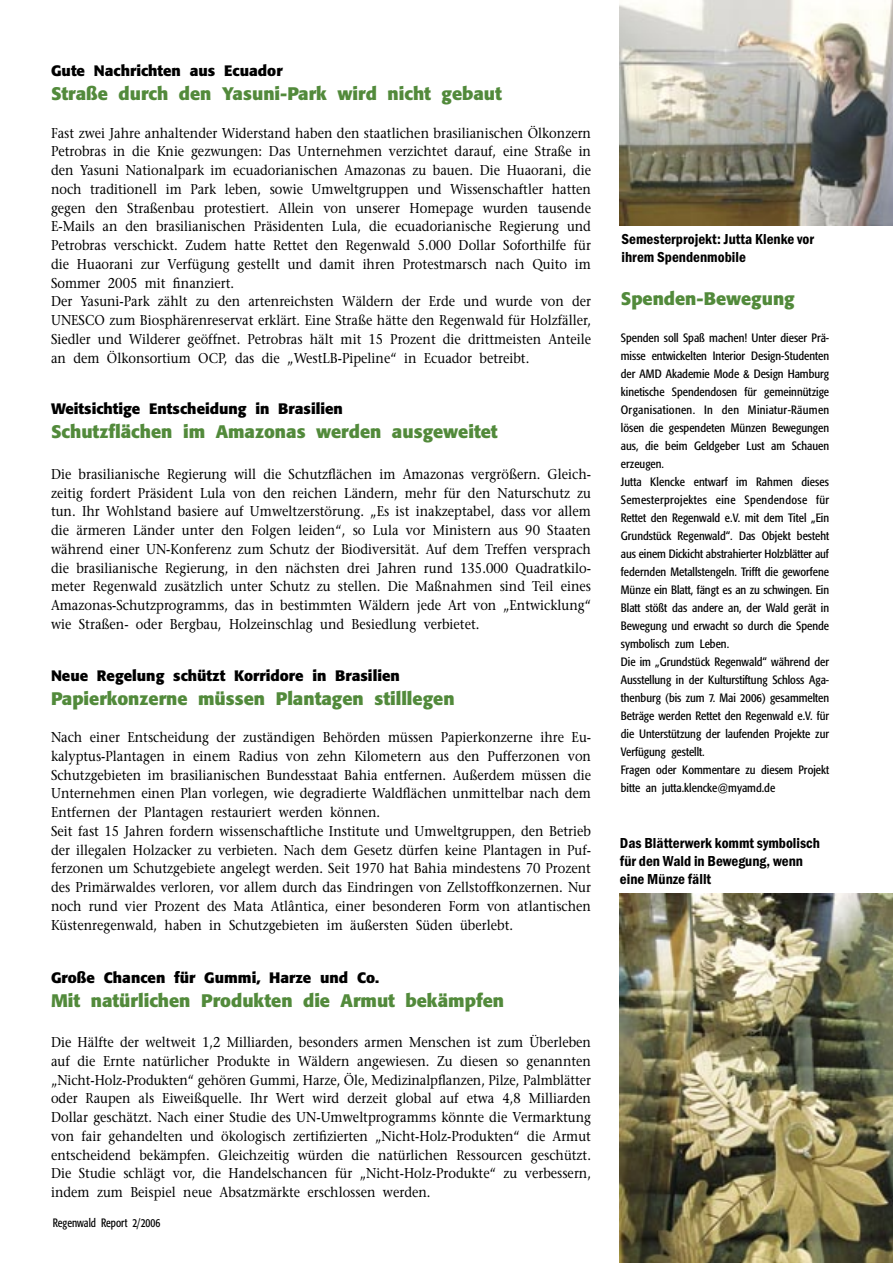
<style>
.page{position:relative;width:893px;height:1263px;background:#fff}
.page>*{position:absolute;margin:0;border:0;box-sizing:border-box;transform-origin:0 0}
.Newshead{font:700 18px "Formata";color:#528a3b}
.Newshaedsubline{font:700 18px "Formata";color:#528a3b}
.Newshaedsubline-2{font:700 15px "Formata";color:#000}
.Bildunter{font:600 condensed 15px/18px "Franklin Itc T";color:#000}
.Fließtext{font:14.25px/18.8px "Stone Serif";color:#000;text-align:justify;scale:.9 1}
.Kastentext{font:condensed 12px/18px "Formata";color:#000;text-align:justify}
.Kastentext-2{font:condensed 12px "Formata";color:#000;scale:.9 1}
</style>
<div class="page">
<img style="left:620px;top:0;width:273px;height:225px">
<img style="left:620px;top:894px;width:273px;height:369px">
<p class="Newshaedsubline-2" style="left:51px;top:61px;width:233px">Gute Nachrichten aus Ecuador</p>
<p class="Newshead" style="left:51px;top:82px;width:452px">Straße durch den Yasuni-Park wird nicht gebaut</p>
<p class="Fließtext" style="left:51px;top:123px;width:602px">Fast zwei Jahre anhaltender Widerstand haben den staatlichen brasilianischen Ölkonzern Petrobras in die Knie gezwungen: Das Unternehmen verzichtet darauf, eine Straße in den Yasuni Nationalpark im ecuadorianischen Amazonas zu bauen. Die Huaorani, die noch traditionell im Park leben, sowie Umweltgruppen und Wissenschaftler hatten gegen den Straßenbau protestiert. Allein von unserer Homepage wurden tausende E-Mails an den brasilianischen Präsidenten Lula, die ecuadorianische Regierung und Petrobras verschickt. Zudem hatte Rettet den Regenwald 5.000 Dollar Soforthilfe für die Huaorani zur Verfügung gestellt und damit ihren Protestmarsch nach Quito im Sommer 2005 mit finanziert.</p>
<p class="Fließtext" style="left:51px;top:292px;width:602px">Der Yasuni-Park zählt zu den artenreichsten Wäldern der Erde und wurde von der UNESCO zum Biosphärenreservat erklärt. Eine Straße hätte den Regenwald für Holzfäller, Siedler und Wilderer geöffnet. Petrobras hält mit 15 Prozent die drittmeisten Anteile an dem Ölkonsortium OCP, das die „WestLB-Pipeline“ in Ecuador betreibt.</p>
<p class="Newshaedsubline-2" style="left:51px;top:400px;width:293px">Weitsichtige Entscheidung in Brasilien</p>
<p class="Newshaedsubline" style="left:51px;top:421px;width:448px">Schutzflächen im Amazonas werden ausgeweitet</p>
<p class="Fließtext" style="left:51px;top:464px;width:602px">Die brasilianische Regierung will die Schutzflächen im Amazonas vergrößern. Gleich&shy;zeitig fordert Präsident Lula von den reichen Ländern, mehr für den Naturschutz zu tun. Ihr Wohlstand basiere auf Umweltzerstörung. „Es ist inakzeptabel, dass vor allem die ärmeren Länder unter den Folgen leiden“, so Lula vor Ministern aus 90 Staaten während einer UN-Konferenz zum Schutz der Biodiversität. Auf dem Treffen versprach die brasilianische Regierung, in den nächsten drei Jahren rund 135.000 Quadratkilo&shy;meter Regenwald zusätzlich unter Schutz zu stellen. Die Maßnahmen sind Teil eines Amazonas-Schutzprogramms, das in bestimmten Wäldern jede Art von „Entwicklung“ wie Straßen- oder Bergbau, Holzeinschlag und Besiedlung verbietet.</p>
<p class="Newshaedsubline-2" style="left:51px;top:666px;width:350px">Neue Regelung schützt Korridore in Brasilien</p>
<p class="Newshaedsubline" style="left:51px;top:687px;width:405px">Papierkonzerne müssen Plantagen stilllegen</p>
<p class="Fließtext" style="left:51px;top:728px;width:602px">Nach einer Entscheidung der zuständigen Behörden müssen Papierkonzerne ihre Eu&shy;kalyptus-Plantagen in einem Radius von zehn Kilometern aus den Pufferzonen von Schutzgebieten im brasilianischen Bundesstaat Bahia entfernen. Außerdem müssen die Unternehmen einen Plan vorlegen, wie degradierte Waldflächen unmittelbar nach dem Entfernen der Plantagen restauriert werden können.</p>
<p class="Fließtext" style="left:51px;top:821px;width:602px">Seit fast 15 Jahren fordern wissenschaftliche Institute und Umweltgruppen, den Betrieb der illegalen Holzacker zu verbieten. Nach dem Gesetz dürfen keine Plantagen in Puf&shy;ferzonen um Schutzgebiete angelegt werden. Seit 1970 hat Bahia mindestens 70 Prozent des Primärwaldes verloren, vor allem durch das Eindringen von Zellstoffkonzernen. Nur noch rund vier Prozent des Mata Atlântica, einer besonderen Form von atlantischen Küstenregenwald, haben in Schutzgebieten im äußersten Süden überlebt.</p>
<p class="Newshaedsubline-2" style="left:51px;top:968px;width:330px">Große Chancen für Gummi, Harze und Co.</p>
<p class="Newshead" style="left:51px;top:989px;width:455px">Mit natürlichen Produkten die Armut bekämpfen</p>
<p class="Fließtext" style="left:51px;top:1033px;width:602px">Die Hälfte der weltweit 1,2 Milliarden, besonders armen Menschen ist zum Überleben auf die Ernte natürlicher Produkte in Wäldern angewiesen. Zu diesen so genannten „Nicht-Holz-Produkten“ gehören Gummi, Harze, Öle, Medizinalpflanzen, Pilze, Palmblätter oder Raupen als Eiweißquelle. Ihr Wert wird derzeit global auf etwa 4,8 Milliarden Dollar geschätzt. Nach einer Studie des UN-Umweltprogramms könnte die Vermarktung von fair gehandelten und ökologisch zertifizierten „Nicht-Holz-Produkten“ die Armut entscheidend bekämpfen. Gleichzeitig würden die natürlichen Ressourcen geschützt.<br>Die Studie schlägt vor, die Handelschancen für „Nicht-Holz-Produkte“ zu verbessern, indem zum Beispiel neue Absatzmärkte erschlossen werden.</p>
<p class="Kastentext-2" style="left:53px;top:1216px;width:121px">Regenwald Report 2/2006</p>
<p class="Bildunter" style="left:621px;top:230px;width:194px">Semesterprojekt: Jutta Klenke vor ihrem Spendenmobile</p>
<p class="Newshead" style="left:621px;top:287px;width:175px">Spenden-Bewegung</p>
<p class="Kastentext" style="left:621px;top:329px;width:210px">Spenden soll Spaß machen! Unter dieser Prä&shy;misse entwickelten Interior Design-Studenten der AMD Akademie Mode &amp; Design Hamburg kinetische Spendendosen für gemeinnützige Organisationen. In den Miniatur-Räumen lösen die gespendeten Münzen Bewegungen aus, die beim Geldgeber Lust am Schauen erzeugen.</p>
<p class="Kastentext" style="left:621px;top:473px;width:210px">Jutta Klencke entwarf im Rahmen dieses Semesterprojektes eine Spendendose für Rettet den Regenwald e.V. mit dem Titel „Ein Grundstück Regenwald“. Das Objekt besteht aus einem Dickicht abstrahierter Holzblätter auf federnden Metallstengeln. Trifft die geworfene Münze ein Blatt, fängt es an zu schwingen. Ein Blatt stößt das andere an, der Wald gerät in Bewegung und erwacht so durch die Spende symbolisch zum Leben.</p>
<p class="Kastentext" style="left:621px;top:653px;width:210px">Die im „Grundstück Regenwald“ während der Ausstellung in der Kulturstiftung Schloss Aga&shy;thenburg (bis zum 7. Mai 2006) gesammelten Beträge werden Rettet den Regenwald e.V. für die Unterstützung der laufenden Projekte zur Verfügung gestellt.</p>
<p class="Kastentext" style="left:621px;top:761px;width:210px">Fragen oder Kommentare zu diesem Projekt bitte an jutta.klencke@myamd.de</p>
<p class="Bildunter" style="left:620px;top:834px;width:202px">Das Blätterwerk kommt symbolisch für den Wald in Bewegung, wenn eine Münze fällt</p>
</div>
